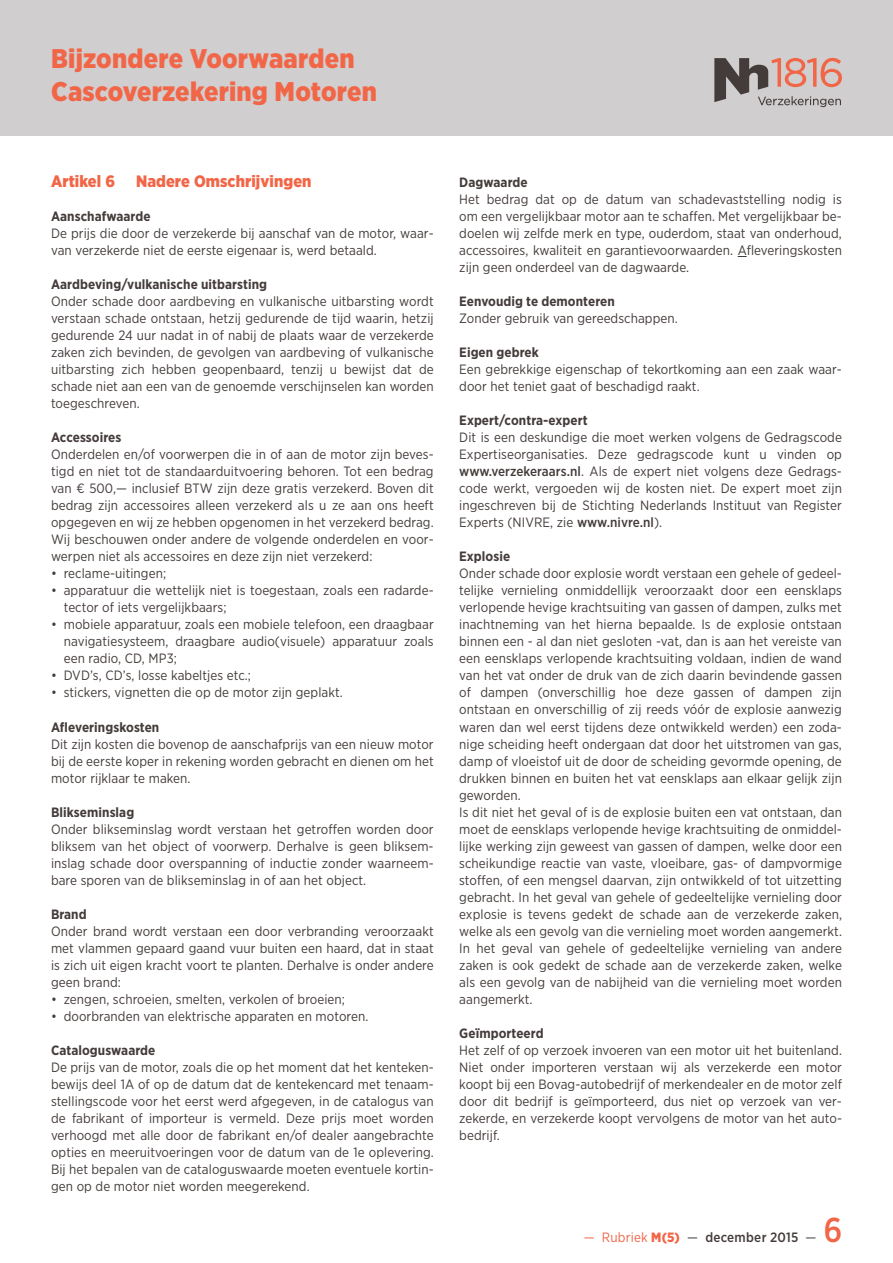
<style>
.page{position:relative;width:893px;height:1263px;background:#fff}
.page>*{position:absolute;margin:0;border:0;box-sizing:border-box;transform-origin:0 0}
.t1{font:500 34.5px "Gotham Narrow";color:#f26648}
.t2{font:900 27px/33px "Gotham Narrow";letter-spacing:.01em;color:#f26648}
.t3{font:900 16.5px "Gotham Narrow";letter-spacing:.005em;color:#f26648}
.t4{font:13.5px/17px "Gotham Narrow";letter-spacing:.005em;color:#443c3a;text-align:justify}
.t5{font:700 13.5px "Gotham Narrow";letter-spacing:.005em;color:#443c3a}
.t6{font:500 13.5px "Gotham Narrow";letter-spacing:.02em;color:#443c3a}
.s1{font-weight:500}
.s2{font-weight:400;color:#f26648}
.s3{font-weight:900;color:#f26648}
.s4{font-weight:400}
</style>
<div class="page">
<div style="left:0;top:0;width:893px;height:136px;background:#d0cece"></div>
<svg style="left:714px;top:58px;width:128px;height:49px"></svg>
<h2 class="t2" style="left:51px;top:41px;width:328px">Bijzondere Voorwaarden<br>Cascoverzekering Motoren</h2>
<p class="t3" style="left:51px;top:170px;width:66px">Artikel 6</p>
<p class="t3" style="left:136px;top:170px;width:177px">Nadere Omschrijvingen</p>
<p class="t5" style="left:51px;top:208px;width:101px">Aanschafwaarde</p>
<p class="t4" style="left:51px;top:225px;width:384px">De prijs die door de verzekerde bij aanschaf van de motor, waar&shy;van verzekerde niet de eerste eigenaar is, werd betaald.</p>
<p class="t5" style="left:51px;top:276px;width:218px">Aardbeving/vulkanische uitbarsting</p>
<p class="t4" style="left:51px;top:293px;width:384px">Onder schade door aardbeving en vulkanische uitbarsting wordt verstaan schade ontstaan, hetzij gedurende de tijd waarin, hetzij gedurende 24 uur nadat in of nabij de plaats waar de verzekerde zaken zich bevinden, de gevolgen van aardbeving of vulkanische uitbarsting zich hebben geopenbaard, tenzij u bewijst dat de schade niet aan een van de genoemde verschijnselen kan worden toegeschreven.</p>
<p class="t5" style="left:51px;top:429px;width:72px">Accessoires</p>
<p class="t4" style="left:51px;top:446px;width:384px">Onderdelen en/of voorwerpen die in of aan de motor zijn beves&shy;tigd en niet tot de standaarduitvoering behoren. Tot een bedrag van € 500,— inclusief BTW zijn deze gratis verzekerd. Boven dit bedrag zijn accessoires alleen verzekerd als u ze aan ons heeft opgegeven en wij ze hebben opgenomen in het verzekerd bedrag.<br>Wij beschouwen onder andere de volgende onderdelen en voor&shy;werpen niet als accessoires en deze zijn niet verzekerd:</p>
<p class="t4" style="left:51px;top:565px;width:117px">• reclame-uitingen;</p>
<p class="t4" style="left:64px;top:582px;width:371px;text-indent:-13px">• apparatuur die wettelijk niet is toegestaan, zoals een radarde&shy;tector of iets vergelijkbaars;</p>
<p class="t4" style="left:64px;top:616px;width:371px;text-indent:-13px">• mobiele apparatuur, zoals een mobiele telefoon, een draagbaar navigatiesysteem, draagbare audio(visuele) apparatuur zoals een radio, CD, MP3;</p>
<p class="t4" style="left:51px;top:667px;width:202px">• DVD’s, CD’s, losse kabeltjes etc.;</p>
<p class="t4" style="left:51px;top:684px;width:293px">• stickers, vignetten die op de motor zijn geplakt.</p>
<p class="t5" style="left:51px;top:718px;width:110px">Afleveringskosten</p>
<p class="t4" style="left:51px;top:735px;width:384px">Dit zijn kosten die bovenop de aanschafprijs van een nieuw motor bij de eerste koper in rekening worden gebracht en dienen om het motor rijklaar te maken.</p>
<p class="t5" style="left:51px;top:803px;width:85px">Blikseminslag</p>
<p class="t4" style="left:51px;top:820px;width:384px">Onder blikseminslag wordt verstaan het getroffen worden door bliksem van het object of voorwerp. Derhalve is geen bliksem&shy;inslag schade door overspanning of inductie zonder waarneem&shy;bare sporen van de blikseminslag in of aan het object.</p>
<p class="t5" style="left:51px;top:905px;width:37px">Brand</p>
<p class="t4" style="left:51px;top:922px;width:384px">Onder brand wordt verstaan een door verbranding veroorzaakt met vlammen gepaard gaand vuur buiten een haard, dat in staat is zich uit eigen kracht voort te planten. Derhalve is onder andere geen brand:</p>
<p class="t4" style="left:51px;top:990px;width:296px">• zengen, schroeien, smelten, verkolen of broeien;</p>
<p class="t4" style="left:51px;top:1007px;width:319px">• doorbranden van elektrische apparaten en motoren.</p>
<p class="t5" style="left:51px;top:1041px;width:106px">Cataloguswaarde</p>
<p class="t4" style="left:51px;top:1058px;width:384px">De prijs van de motor, zoals die op het moment dat het kenteken&shy;bewijs deel 1A of op de datum dat de kentekencard met tenaam&shy;stellingscode voor het eerst werd afgegeven, in de catalogus van de fabrikant of importeur is vermeld. Deze prijs moet worden verhoogd met alle door de fabrikant en/of dealer aangebrachte opties en meeruitvoeringen voor de datum van de 1e oplevering.<br>Bij het bepalen van de cataloguswaarde moeten eventuele kortin&shy;gen op de motor niet worden meegerekend.</p>
<p class="t5" style="left:459px;top:174px;width:70px">Dagwaarde</p>
<p class="t4" style="left:459px;top:191px;width:384px">Het bedrag dat op de datum van schadevaststelling nodig is om een vergelijkbaar motor aan te schaffen. Met vergelijkbaar be&shy;doelen wij zelfde merk en type, ouderdom, staat van onderhoud, accessoires, kwaliteit en garantievoorwaarden. Afleveringskosten zijn geen onderdeel van de dagwaarde.</p>
<p class="t5" style="left:459px;top:293px;width:157px">Eenvoudig te demonteren</p>
<p class="t4" style="left:459px;top:310px;width:220px">Zonder gebruik van gereedschappen.</p>
<p class="t5" style="left:459px;top:344px;width:81px">Eigen gebrek</p>
<p class="t4" style="left:459px;top:361px;width:384px">Een gebrekkige eigenschap of tekortkoming aan een zaak waar&shy;door het teniet gaat of beschadigd raakt.</p>
<p class="t5" style="left:459px;top:412px;width:130px">Expert/contra-expert</p>
<p class="t4" style="left:459px;top:429px;width:384px">Dit is een deskundige die moet werken volgens de Gedragscode Expertiseorganisaties. Deze gedragscode kunt u vinden op <span class="s1">www.verzekeraars.nl</span>. Als de expert niet volgens deze Gedrags&shy;code werkt, vergoeden wij de kosten niet. De expert moet zijn ingeschreven bij de Stichting Nederlands Instituut van Register Experts (NIVRE, zie <span class="s1">www.nivre.nl</span>).</p>
<p class="t5" style="left:459px;top:548px;width:53px">Explosie</p>
<p class="t4" style="left:459px;top:565px;width:384px;text-align:left">Onder schade door explosie wordt verstaan een gehele of gedeel&shy;telijke vernieling onmiddellijk veroorzaakt door een eensklaps verlopende hevige krachtsuiting van gassen of dampen, zulks met inachtneming van het hierna bepaalde. Is de explosie ontstaan binnen een - al dan niet gesloten -vat, dan is aan het vereiste van een eensklaps verlopende krachtsuiting voldaan, indien de wand van het vat onder de druk van de zich daarin bevindende gassen of dampen (onverschillig hoe deze gassen of dampen zijn ontstaan en onverschillig of zij reeds vóór de explosie aanwezig waren dan wel eerst tijdens deze ontwikkeld werden) een zoda&shy;nige scheiding heeft ondergaan dat door het uitstromen van gas, damp of vloeistof uit de door de scheiding gevormde opening, de drukken binnen en buiten het vat eensklaps aan elkaar gelijk zijn geworden.<br>Is dit niet het geval of is de explosie buiten een vat ontstaan, dan moet de eensklaps verlopende hevige krachtsuiting de onmiddel&shy;lijke werking zijn geweest van gassen of dampen, welke door een scheikundige reactie van vaste, vloeibare, gas- of dampvormige stoffen, of een mengsel daarvan, zijn ontwikkeld of tot uitzetting gebracht. In het geval van gehele of gedeeltelijke vernieling door explosie is tevens gedekt de schade aan de verzekerde zaken, welke als een gevolg van die vernieling moet worden aangemerkt.<br>In het geval van gehele of gedeeltelijke vernieling van andere zaken is ook gedekt de schade aan de verzekerde zaken, welke als een gevolg van de nabijheid van die vernieling moet worden aangemerkt.</p>
<p class="t5" style="left:459px;top:1024px;width:86px">Geïmporteerd</p>
<p class="t4" style="left:459px;top:1041px;width:384px">Het zelf of op verzoek invoeren van een motor uit het buitenland.<br>Niet onder importeren verstaan wij als verzekerde een motor koopt bij een Bovag-autobedrijf of merkendealer en de motor zelf door dit bedrijf is geïmporteerd, dus niet op verzoek van ver&shy;zekerde, en verzekerde koopt vervolgens de motor van het auto&shy;bedrijf.</p>
<p class="t6" style="left:584px;top:1228px;width:234px"><span class="s2">— Rubriek</span> <span class="s3">M(5)</span> <span class="s4">—</span> december 2015 <span class="s4">—</span></p>
<h1 class="t1" style="left:824px;top:1208px;width:20px">6</h1>
</div>
